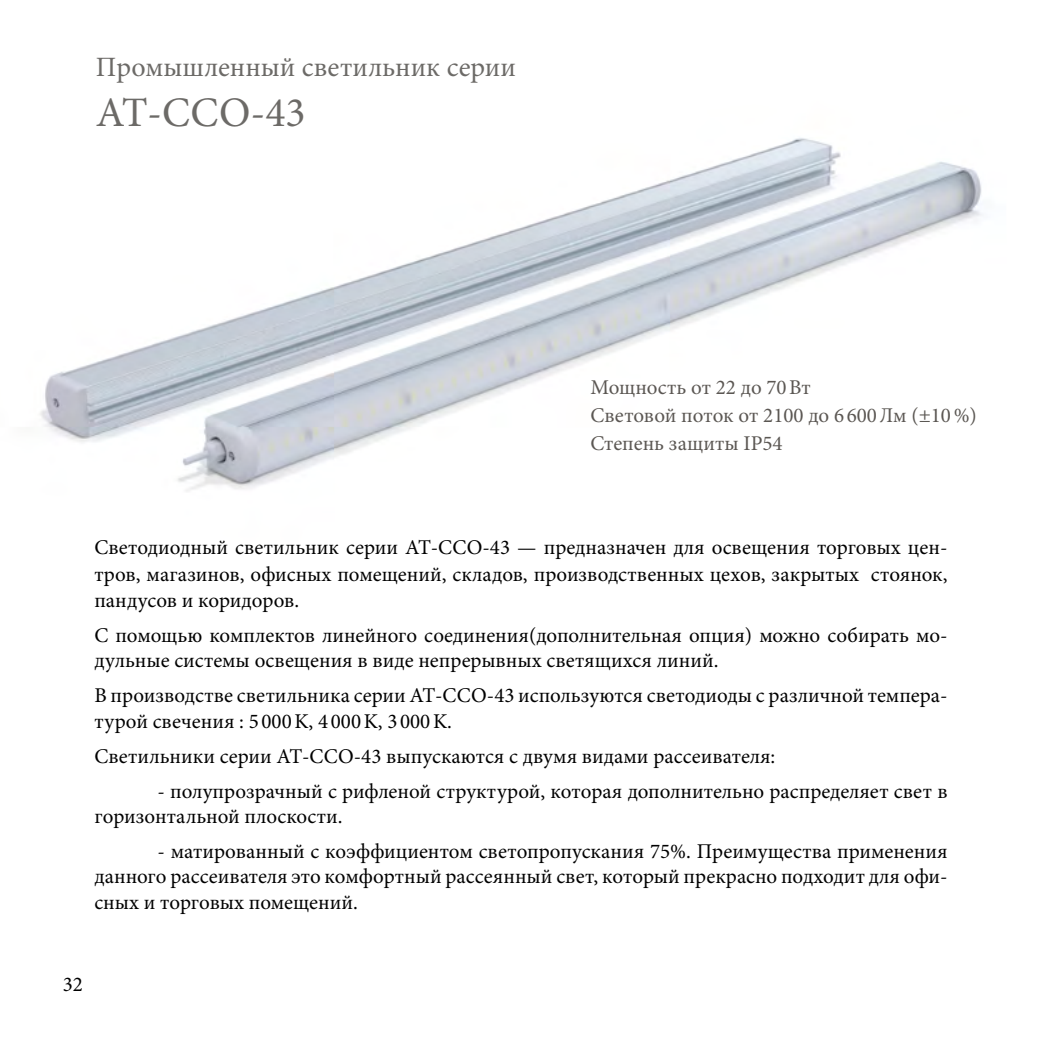
<style>
.page{position:relative;width:1042px;height:1042px;background:#fff}
.page>*{position:absolute;margin:0;border:0;box-sizing:border-box;transform-origin:0 0}
.t1{font:42px "Minion Pro";letter-spacing:.005em;color:#6c6a67}
.t2{font:28px "Minion Pro";color:#6c6a67}
.t3{font:21px/25.2px "Minion Pro";color:#000}
.t4{font:21px/28px "Minion Pro";color:#5b5753}
</style>
<div class="page">
<img style="left:40px;top:138px;width:943px;height:353px">
<h2 class="t2" style="left:96px;top:48px;width:421px">Промышленный светильник серии</h2>
<h1 class="t1" style="left:96px;top:85px;width:211px">АТ-ССО-43</h1>
<p class="t4" style="left:590px;top:373px;width:388px">Мощность от 22 до 70Вт<br>Световой поток от 2100 до 6 600Лм (±10%)<br>Степень защиты IP54</p>
<p class="t3" style="left:94px;top:535px;width:854px;line-height:26.2px;text-align:justify">Светодиодный светильник серии АТ-ССО-43 — предназначен для освещения торговых цен&shy;тров, магазинов, офисных помещений, складов, производственных цехов, закрытых стоянок, пандусов и коридоров.</p>
<p class="t3" style="left:94px;top:623px;width:854px">С помощью комплектов линейного соединения(дополнительная опция) можно собирать мо&shy;дульные системы освещения в виде непрерывных светящихся линий.</p>
<p class="t3" style="left:94px;top:683px;width:854px">В производстве светильника серии АТ-ССО-43 используются светодиоды с различной темпера&shy;турой свечения : 5 000K, 4 000K, 3 000K.</p>
<p class="t3" style="left:94px;top:743px;width:682px">Светильники серии АТ-ССО-43 выпускаются с двумя видами рассеивателя:</p>
<p class="t3" style="left:94px;top:778px;width:854px;text-indent:63px">- полупрозрачный с рифленой структурой, которая дополнительно распределяет свет в горизонтальной плоскости.</p>
<p class="t3" style="left:94px;top:839px;width:855px;text-align:justify;text-indent:63px">- матированный с коэффициентом светопропускания 75%. Преимущества применения данного рассеивателя это комфортный рассеянный свет, который прекрасно подходит для офи&shy;сных и торговых помещений.</p>
<p class="t3" style="left:63px;top:972px;width:22px">32</p>
</div>
